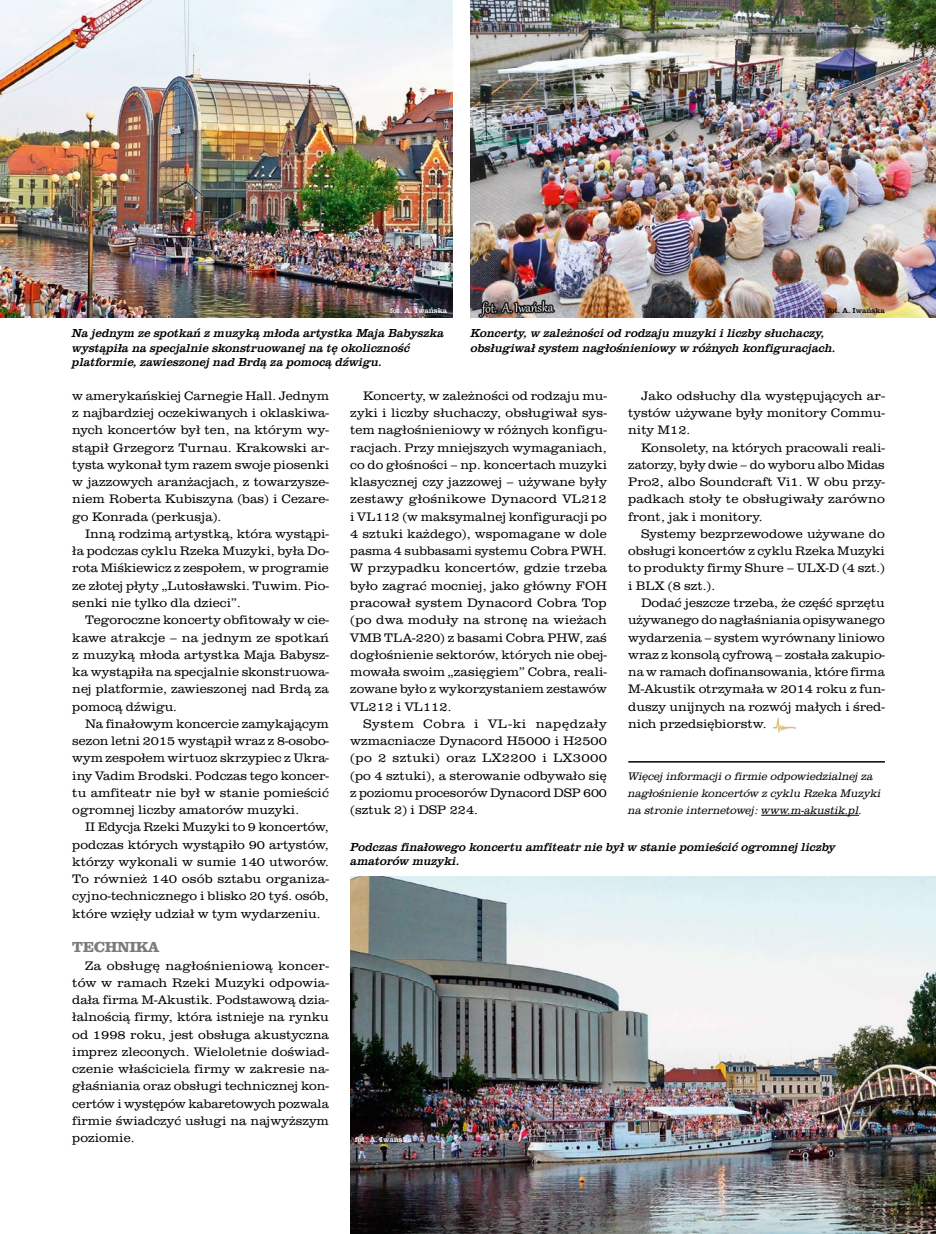
<style>
.page{position:relative;width:936px;height:1234px;background:#fff}
.page>*{position:absolute;margin:0;border:0;box-sizing:border-box;transform-origin:0 0}
._05_Śródtytuł{font:700 15px "Clarendon URW";letter-spacing:-.025em;color:#7b7b7a;scale:1.04 1}
._01_Podstawowy{font:300 12.75px/17.2px "Clarendon URW";color:#000;text-align:justify;scale:1.05 1}
._01_Podstawowy-2{font:300 12.75px/17.2px "Clarendon URW";color:#000;text-align:justify;scale:1.07 1}
._01_Podstawowy-3{font:300 12.75px/17.2px "Clarendon URW";color:#000;text-align:justify;scale:1.04 1}
._01_Podstawowy-4{font:300 12.75px/17.2px "Clarendon URW";color:#000;text-align:justify;scale:1.06 1}
._08_Rysunek_podpis{font:italic 12px/14.4px "Clarendon URW";color:#000}
._08_Stopka{font:italic 300 11.25px/17.2px "Clarendon URW";color:#000}
._20_Autor_zdjęcia_bi{font:7.5px "Clarendon URW";color:#fff;scale:1.04 1}
._20_Autor_zdjęcia_bi-2{font:7.5px "Clarendon URW";color:#000;scale:1.04 1}
</style>
<div class="page">
<hr style="left:628px;top:761px;width:256px;height:1px;background:#000">
<hr style="left:761px;top:814px;width:98px;height:1px;background:#000">
<img style="left:773px;top:717px;width:22px;height:15px">
<img style="left:0;top:0;width:452px;height:317px">
<img style="left:471px;top:0;width:464px;height:317px">
<img style="left:350px;top:876px;width:585px;height:357px">
<p class="_20_Autor_zdjęcia_bi" style="left:390px;top:306px;width:57px">fot. A. Iwańska</p>
<p class="_20_Autor_zdjęcia_bi-2" style="left:827px;top:306px;width:57px">fot. A. Iwańska</p>
<p class="_08_Rysunek_podpis" style="left:72px;top:326px;width:373px">Na jednym ze spotkań z muzyką młoda artystka Maja Babyszka wystąpiła na specjalnie skonstruowanej na tę okoliczność platformie, zawieszonej nad Brdą za pomocą dźwigu.</p>
<p class="_08_Rysunek_podpis" style="left:471px;top:326px;width:367px">Koncerty, w zależności od rodzaju muzyki i liczby słuchaczy, obsługiwał system nagłośnieniowy w różnych konfiguracjach.</p>
<p class="_01_Podstawowy" style="left:72px;top:387px;width:246px">w amerykańskiej Carnegie Hall. Jednym z najbardziej oczekiwanych i oklaskiwa&shy;nych koncertów był ten, na którym wy&shy;stąpił Grzegorz Turnau. Krakowski ar&shy;tysta wykonał tym razem swoje piosenki w jazzowych aranżacjach, z towarzysze&shy;niem Roberta Kubiszyna (bas) i Cezare&shy;go Konrada (perkusja).</p>
<p class="_01_Podstawowy" style="left:72px;top:525px;width:246px;text-indent:13px">Inną rodzimą artystką, która wystąpi&shy;ła podczas cyklu Rzeka Muzyki, była Do&shy;rota Miśkiewicz z zespołem, w programie ze złotej płyty „Lutosławski. Tuwim. Pio&shy;senki nie tylko dla dzieci”.</p>
<p class="_01_Podstawowy" style="left:72px;top:611px;width:246px;text-indent:13px">Tegoroczne koncerty obfitowały w cie&shy;kawe atrakcje – na jednym ze spotkań z muzyką młoda artystka Maja Babysz&shy;ka wystąpiła na specjalnie skonstruowa&shy;nej platformie, zawieszonej nad Brdą za pomocą dźwigu.</p>
<p class="_01_Podstawowy" style="left:72px;top:715px;width:246px;text-indent:13px">Na finałowym koncercie zamykającym sezon letni 2015 wystąpił wraz z 8-osobo&shy;wym zespołem wirtuoz skrzypiec z Ukra&shy;iny Vadim Brodski. Podczas tego koncer&shy;tu amfiteatr nie był w stanie pomieścić ogromnej liczby amatorów muzyki.</p>
<p class="_01_Podstawowy-3" style="left:72px;top:818px;width:248px;text-indent:13px">II Edycja Rzeki Muzyki to 9 koncertów, podczas których wystąpiło 90 artystów, którzy wykonali w sumie 140 utworów.<br>To również 140 osób sztabu organiza&shy;cyjno-technicznego i blisko 20 tyś. osób, które wzięły udział w tym wydarzeniu.</p>
<p class="_05_Śródtytuł" style="left:72px;top:938px;width:85px">TECHNIKA</p>
<p class="_01_Podstawowy-2" style="left:72px;top:956px;width:241px;text-indent:13px">Za obsługę nagłośnieniową koncer&shy;tów w ramach Rzeki Muzyki odpowia&shy;dała firma M-Akustik. Podstawową dzia&shy;łalnością firmy, która istnieje na rynku od 1998 roku, jest obsługa akustyczna imprez zleconych. Wieloletnie doświad&shy;czenie właściciela firmy w zakresie na&shy;głaśniania oraz obsługi technicznej kon&shy;certów i występów kabaretowych pozwala firmie świadczyć usługi na najwyższym poziomie.</p>
<p class="_01_Podstawowy" style="left:350px;top:387px;width:246px;text-indent:13px">Koncerty, w zależności od rodzaju mu&shy;zyki i liczby słuchaczy, obsługiwał sys&shy;tem nagłośnieniowy w różnych konfigu&shy;racjach. Przy mniejszych wymaganiach, co do głośności – np. koncertach muzyki klasycznej czy jazzowej – używane były zestawy głośnikowe Dynacord VL212 i VL112 (w maksymalnej konfiguracji po 4 sztuki każdego), wspomagane w dole pasma 4 subbasami systemu Cobra PWH.<br>W przypadku koncertów, gdzie trzeba było zagrać mocniej, jako główny FOH pracował system Dynacord Cobra Top (po dwa moduły na stronę na wieżach VMB TLA-220) z basami Cobra PHW, zaś dogłośnienie sektorów, których nie obej&shy;mowała swoim „zasięgiem” Cobra, reali&shy;zowane było z wykorzystaniem zestawów VL212 i VL112.</p>
<p class="_01_Podstawowy-2" style="left:350px;top:715px;width:241px;text-indent:13px">System Cobra i VL-ki napędzały wzmacniacze Dynacord H5000 i H2500 (po 2 sztuki) oraz LX2200 i LX3000 (po 4 sztuki), a sterowanie odbywało się z poziomu procesorów Dynacord DSP 600 (sztuk 2) i DSP 224.</p>
<p class="_01_Podstawowy-2" style="left:628px;top:387px;width:241px;text-indent:13px">Jako odsłuchy dla występujących ar&shy;tystów używane były monitory Commu&shy;nity M12.</p>
<p class="_01_Podstawowy" style="left:628px;top:439px;width:246px;text-indent:13px">Konsolety, na których pracowali reali&shy;zatorzy, były dwie – do wyboru albo Midas Pro2, albo Soundcraft Vi1. W obu przy&shy;padkach stoły te obsługiwały zarówno front, jak i monitory.</p>
<p class="_01_Podstawowy-4" style="left:628px;top:525px;width:244px;text-indent:13px">Systemy bezprzewodowe używane do obsługi koncertów z cyklu Rzeka Muzyki to produkty firmy Shure – ULX-D (4 szt.) i BLX (8 szt.).</p>
<p class="_01_Podstawowy" style="left:628px;top:594px;width:246px;text-indent:13px">Dodać jeszcze trzeba, że część sprzętu używanego do nagłaśniania opisywanego wydarzenia – system wyrównany liniowo wraz z konsolą cyfrową – została zakupio&shy;na w ramach dofinansowania, które firma M-Akustik otrzymała w 2014 roku z fun&shy;duszy unijnych na rozwój małych i śred&shy;nich przedsiębiorstw.</p>
<p class="_08_Stopka" style="left:628px;top:767px;width:254px">Więcej informacji o firmie odpowiedzialnej za nagłośnienie koncertów z cyklu Rzeka Muzyki na stronie internetowej: www.m-akustik.pl.</p>
<p class="_08_Rysunek_podpis" style="left:350px;top:839px;width:487px">Podczas finałowego koncertu amfiteatr nie był w stanie pomieścić ogromnej liczby amatorów muzyki.</p>
<p class="_20_Autor_zdjęcia_bi" style="left:355px;top:1134px;width:57px">fot. A. Iwańska</p>
</div>
